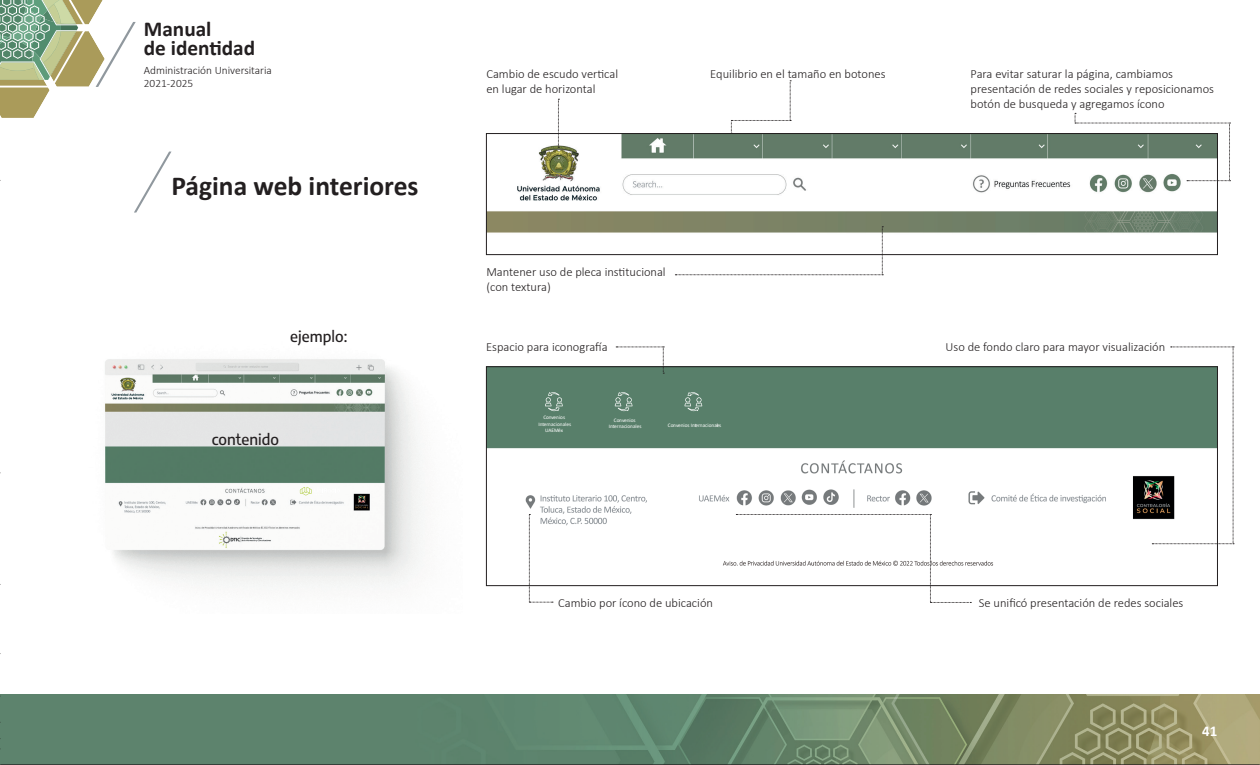
<style>
.page{position:relative;width:1260px;height:765px;background:#fff}
.page>*{position:absolute;margin:0;border:0;box-sizing:border-box;transform-origin:0 0}
.t1{font:700 27.5px "Calibri";color:#231f20}
.t2{font:700 21.25px/19.9px "Calibri";color:#231f20}
.t3{font:100 condensed 15px "Encode Sans";color:#231f20}
.t4{font:700 15px "Calibri";color:#fff}
.t5{font:300 12.5px/15px "Calibri";color:#231f20}
.t6{font:300 11.38px/12.8px "Calibri";color:#231f20}
.t7{font:5.38px/6.4px "Calibri";color:#fff;text-align:center}
</style>
<div class="page">
<img style="left:0;top:694px;width:1260px;height:70px">
<hr style="left:0;top:764px;width:1260px;height:1px;background:#231f20">
<svg style="left:0;top:0;width:136px;height:118px"></svg>
<img style="left:105px;top:359px;width:317px;height:227px">
<svg style="left:300px;top:487px;width:40px;height:9px"></svg>
<img style="left:488px;top:369px;width:728px;height:215px">
<img style="left:488px;top:135px;width:728px;height:98px">
<div style="left:486px;top:133px;width:732px;height:122px;border:1px solid #231f20"></div>
<svg style="left:134px;top:152px;width:37px;height:61px"></svg>
<svg style="left:558px;top:99px;width:1px;height:49px"></svg>
<svg style="left:731px;top:81px;width:60px;height:53px"></svg>
<svg style="left:1075px;top:113px;width:156px;height:68px"></svg>
<svg style="left:675px;top:226px;width:208px;height:49px"></svg>
<svg style="left:529px;top:514px;width:24px;height:89px"></svg>
<svg style="left:736px;top:514px;width:235px;height:89px"></svg>
<svg style="left:1152px;top:347px;width:82px;height:197px"></svg>
<svg style="left:545px;top:392px;width:18px;height:19px"></svg>
<svg style="left:615px;top:392px;width:18px;height:19px"></svg>
<svg style="left:685px;top:392px;width:17px;height:19px"></svg>
<svg style="left:616px;top:347px;width:48px;height:27px"></svg>
<h2 class="t2" style="left:144px;top:18px;width:113px">Manual<br>de identidad</h2>
<p class="t6" style="left:144px;top:64px;width:130px">Administración Universitaria<br>2021-2025</p>
<h1 class="t1" style="left:172px;top:166px;width:248px">Página web interiores</h1>
<p class="t3" style="left:290px;top:326px;width:59px">ejemplo:</p>
<p class="t3" style="left:212px;top:429px;width:69px">contenido</p>
<p class="t5" style="left:486px;top:66px;width:133px">Cambio de escudo vertical en lugar de horizontal</p>
<p class="t5" style="left:710px;top:66px;width:177px">Equilibrio en el tamaño en botones</p>
<p class="t5" style="left:971px;top:66px;width:245px">Para evitar saturar la página, cambiamos presentación de redes sociales y reposicionamos botón de busqueda y agregamos ícono</p>
<p class="t5" style="left:486px;top:265px;width:181px">Mantener uso de pleca institucional (con textura)</p>
<p class="t5" style="left:486px;top:340px;width:123px">Espacio para iconografía</p>
<p class="t5" style="left:946px;top:340px;width:221px">Uso de fondo claro para mayor visualización</p>
<p class="t7" style="left:538px;top:414px;width:34px">Convenios<br>Internacionales<br>UAEMéx</p>
<p class="t7" style="left:609px;top:417px;width:34px">Convenios<br>Internacionales</p>
<p class="t7" style="left:668px;top:422px;width:55px">Convenios Internacionales</p>
<p class="t5" style="left:558px;top:595px;width:156px">Cambio por ícono de ubicación</p>
<p class="t5" style="left:979px;top:595px;width:206px">Se unificó presentación de redes sociales</p>
<p class="t4" style="left:1202px;top:720px;width:17px">41</p>
</div>
